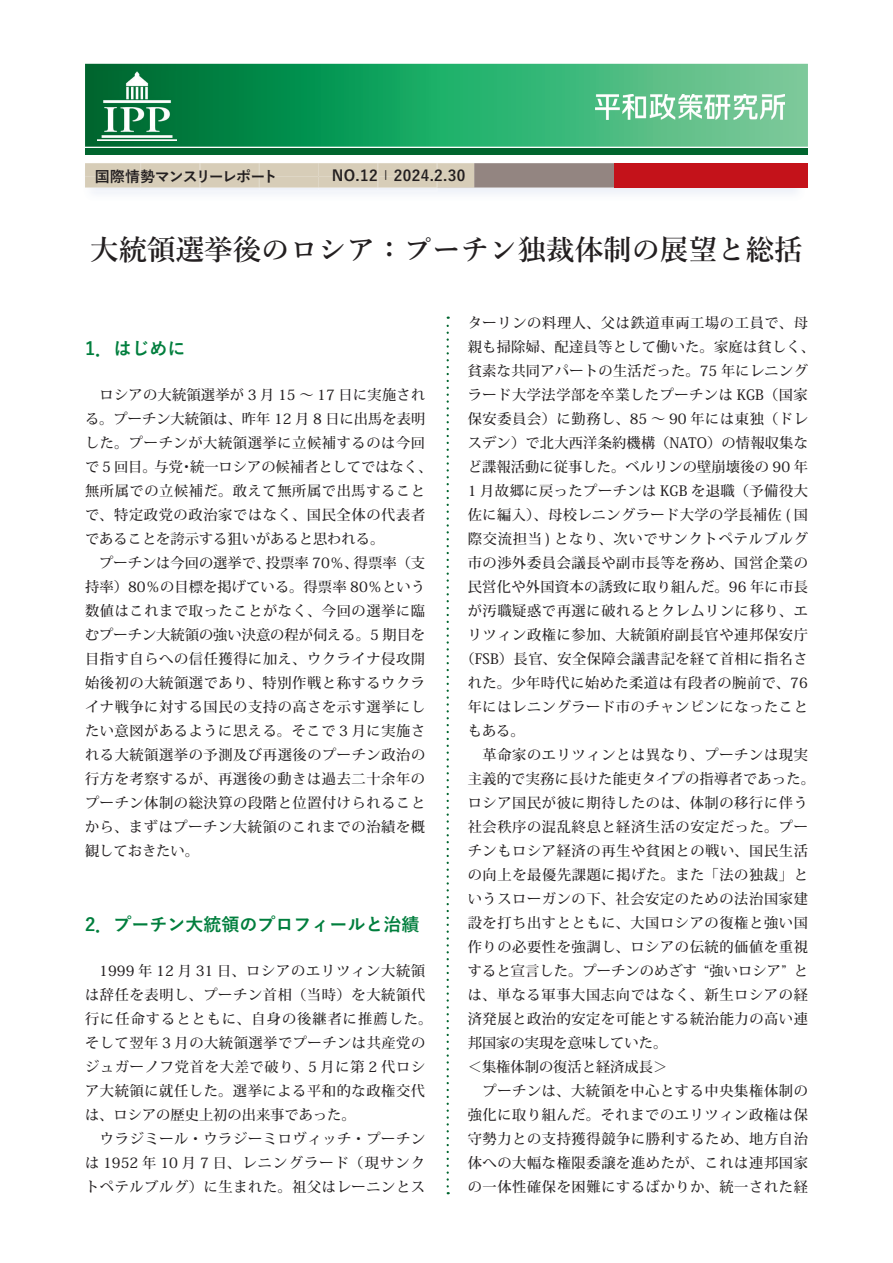
<style>
.page{position:relative;width:893px;height:1263px;background:#fff}
.page>*{position:absolute;margin:0;border:0;box-sizing:border-box;transform-origin:0 0}
.t1{font:600 28.5px "Yu Min";color:#231f20}
.t2{font:700 18px "Yu Go";color:#007e3d}
.t3{font:700 15px "Yu Go";letter-spacing:.025em;color:#231f20}
.t4{font:700 15px "Yu Go";letter-spacing:-.065em;color:#231f20}
.t5{font:500 14.25px/24px "Koz Min Pro";letter-spacing:.04em;color:#231f20}
.t6{font:500 14.25px "Koz Min Pro";letter-spacing:.02em;color:#231f20}
.t7{font:500 14.25px "Koz Min Pro";letter-spacing:.015em;color:#231f20}
.t8{font:500 14.25px "Koz Min Pro";letter-spacing:.005em;color:#231f20}
.t9{font:500 14.25px "Koz Min Pro";color:#231f20}
.s1{font-size:10.5px}
</style>
<div class="page">
<svg style="left:85px;top:64px;width:723px;height:83px;background:#2da76a"></svg>
<img style="left:98px;top:71px;width:79px;height:32px">
<img style="left:595px;top:94px;width:190px;height:9px">
<div style="left:85px;top:148px;width:723px;height:7px;background:#00652e"></div>
<svg style="left:85px;top:103px;width:706px;height:88px"></svg>
<div style="left:615px;top:163px;width:193px;height:25px;background:#c4121a"></div>
<svg style="left:447px;top:317px;width:2px;height:869px"></svg>
<p class="t4" style="left:95px;top:168px;width:185px">国際情勢マンスリーレポート</p>
<p class="t3" style="left:332px;top:167px;width:135px">NO.12 <span class="s1">|</span> 2024.2.30</p>
<h1 class="t1" style="left:90px;top:233px;width:714px">大統領選挙後のロシア：プーチン独裁体制の展望と総括</h1>
<p class="t2" style="left:85px;top:338px;width:102px">1．はじめに</p>
<p class="t5" style="left:85px;top:382px;width:349px">　ロシアの大統領選挙が 3 月 15 ～ 17 日に実施される。プーチン大統領は、昨年 12 月 8 日に出馬を表明した。プーチンが大統領選挙に立候補するのは今回で 5 回目。与党・統一ロシアの候補者としてではなく、無所属での立候補だ。敢えて無所属で出馬することで、特定政党の政治家ではなく、国民全体の代表者であることを誇示する狙いがあると思われる。<br>　プーチンは今回の選挙で、投票率 70％、得票率（支持率）80％の目標を掲げている。得票率 80％という数値はこれまで取ったことがなく、今回の選挙に臨むプーチン大統領の強い決意の程が伺える。5 期目を目指す自らへの信任獲得に加え、ウクライナ侵攻開始後初の大統領選であり、特別作戦と称するウクライナ戦争に対する国民の支持の高さを示す選挙にしたい意図があるように思える。そこで 3 月に実施される大統領選挙の予測及び再選後のプーチン政治の行方を考察するが、再選後の動きは過去二十余年のプーチン体制の総決算の段階と位置付けられることから、まずはプーチン大統領のこれまでの治績を概観しておきたい。</p>
<p class="t2" style="left:85px;top:914px;width:336px">2．プーチン大統領のプロフィールと治績</p>
<p class="t5" style="left:85px;top:958px;width:349px">　1999 年 12 月 31 日、ロシアのエリツィン大統領は辞任を表明し、プーチン首相（当時）を大統領代行に任命するとともに、自身の後継者に推薦した。そして翌年 3 月の大統領選挙でプーチンは共産党のジュガーノフ党首を大差で破り、5 月に第 2 代ロシア大統領に就任した。選挙による平和的な政権交代は、ロシアの歴史上初の出来事であった。<br>　ウラジミール・ウラジーミロヴィッチ・プーチンは 1952 年 10 月 7 日、レニングラード（現サンクトペテルブルグ）に生まれた。祖父はレーニンとス</p>
<p class="t5" style="left:468px;top:310px;width:342px">ターリンの料理人、父は鉄道車両工場の工員で、母</p>
<p class="t6" style="left:468px;top:336px;width:349px">親も掃除婦、配達員等として働いた。家庭は貧しく、</p>
<p class="t6" style="left:468px;top:360px;width:342px">貧素な共同アパートの生活だった。75 年にレニング</p>
<p class="t5" style="left:468px;top:382px;width:342px">ラード大学法学部を卒業したプーチンは KGB（国家</p>
<p class="t5" style="left:468px;top:406px;width:342px">保安委員会）に勤務し、85 ～ 90 年には東独（ドレ</p>
<p class="t7" style="left:468px;top:432px;width:342px">スデン）で北大西洋条約機構（NATO）の情報収集な</p>
<p class="t8" style="left:468px;top:456px;width:342px">ど諜報活動に従事した。ベルリンの壁崩壊後の 90 年</p>
<p class="t5" style="left:468px;top:478px;width:342px">1 月故郷に戻ったプーチンは KGB を退職（予備役大</p>
<p class="t5" style="left:468px;top:502px;width:342px">佐に編入）、母校レニングラード大学の学長補佐 ( 国</p>
<p class="t5" style="left:468px;top:526px;width:342px">際交流担当 ) となり、次いでサンクトペテルブルグ</p>
<p class="t5" style="left:468px;top:550px;width:342px">市の渉外委員会議長や副市長等を務め、国営企業の</p>
<p class="t6" style="left:468px;top:576px;width:342px">民営化や外国資本の誘致に取り組んだ。96 年に市長</p>
<p class="t5" style="left:468px;top:598px;width:342px">が汚職疑惑で再選に破れるとクレムリンに移り、エ</p>
<p class="t5" style="left:468px;top:622px;width:342px">リツィン政権に参加、大統領府副長官や連邦保安庁</p>
<p class="t5" style="left:461px;top:646px;width:349px">（FSB）長官、安全保障会議書記を経て首相に指名さ</p>
<p class="t5" style="left:468px;top:670px;width:342px">れた。少年時代に始めた柔道は有段者の腕前で、76</p>
<p class="t5" style="left:468px;top:694px;width:342px">年にはレニングラード市のチャンピンになったこと</p>
<p class="t5" style="left:468px;top:718px;width:58px">もある。</p>
<p class="t5" style="left:468px;top:742px;width:342px">　革命家のエリツィンとは異なり、プーチンは現実</p>
<p class="t7" style="left:468px;top:768px;width:349px">主義的で実務に長けた能吏タイプの指導者であった。</p>
<p class="t5" style="left:468px;top:790px;width:342px">ロシア国民が彼に期待したのは、体制の移行に伴う</p>
<p class="t5" style="left:468px;top:814px;width:342px">社会秩序の混乱終息と経済生活の安定だった。プー</p>
<p class="t5" style="left:468px;top:838px;width:342px">チンもロシア経済の再生や貧困との戦い、国民生活</p>
<p class="t5" style="left:468px;top:862px;width:342px">の向上を最優先課題に掲げた。また「法の独裁」と</p>
<p class="t5" style="left:468px;top:886px;width:342px">いうスローガンの下、社会安定のための法治国家建</p>
<p class="t5" style="left:468px;top:910px;width:342px">設を打ち出すとともに、大国ロシアの復権と強い国</p>
<p class="t5" style="left:468px;top:934px;width:342px">作りの必要性を強調し、ロシアの伝統的価値を重視</p>
<p class="t8" style="left:468px;top:960px;width:342px">すると宣言した。プーチンのめざす “強いロシア” と</p>
<p class="t5" style="left:468px;top:982px;width:342px">は、単なる軍事大国志向ではなく、新生ロシアの経</p>
<p class="t5" style="left:468px;top:1006px;width:342px">済発展と政治的安定を可能とする統治能力の高い連</p>
<p class="t9" style="left:468px;top:1032px;width:201px">邦国家の実現を意味していた。</p>
<p class="t9" style="left:468px;top:1056px;width:201px">＜集権体制の復活と経済成長＞</p>
<p class="t5" style="left:468px;top:1078px;width:342px">　プーチンは、大統領を中心とする中央集権体制の</p>
<p class="t5" style="left:468px;top:1102px;width:342px">強化に取り組んだ。それまでのエリツィン政権は保</p>
<p class="t5" style="left:468px;top:1126px;width:342px">守勢力との支持獲得競争に勝利するため、地方自治</p>
<p class="t5" style="left:468px;top:1150px;width:342px">体への大幅な権限委譲を進めたが、これは連邦国家</p>
<p class="t5" style="left:468px;top:1174px;width:342px">の一体性確保を困難にするばかりか、統一された経</p>
</div>
